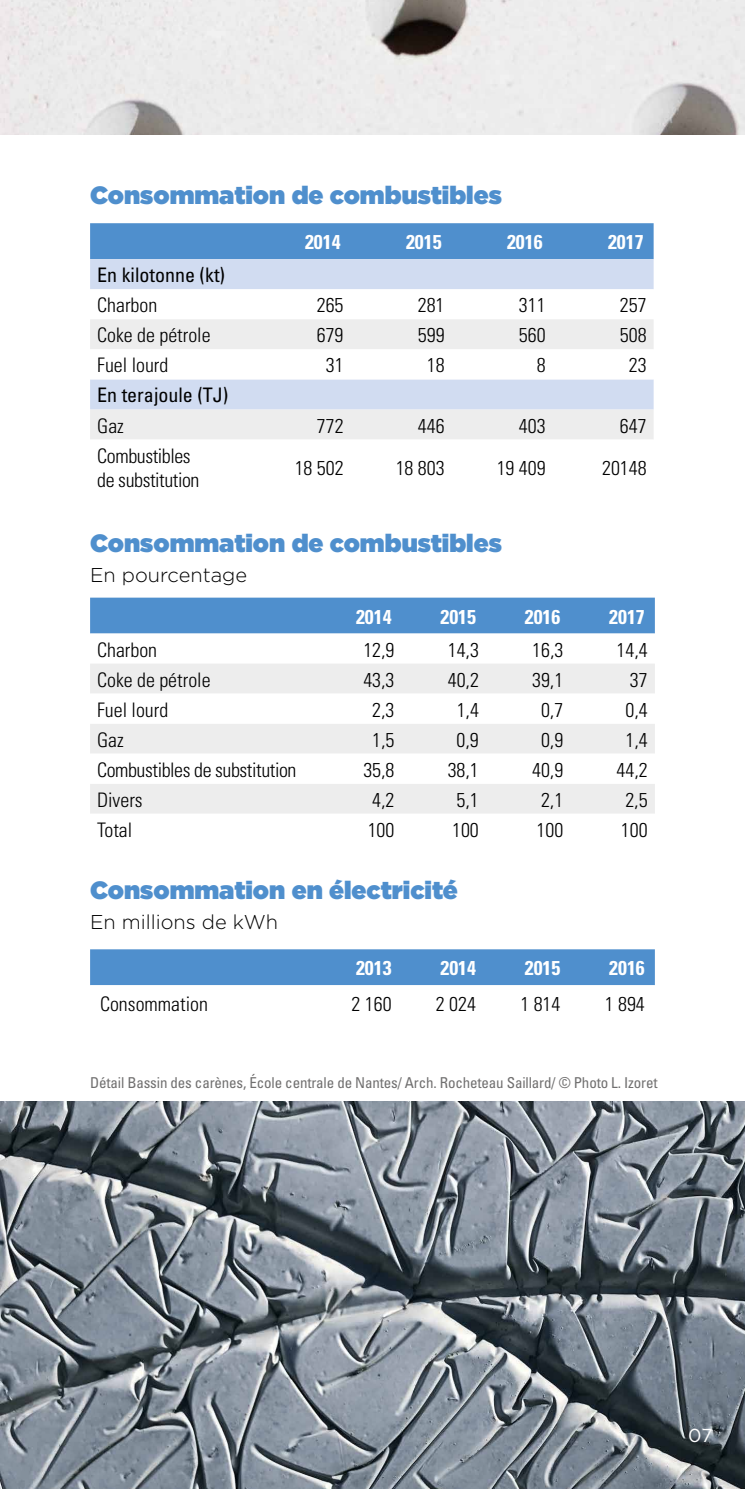
<style>
.page{position:relative;width:745px;height:1489px;background:#fff}
.page>*{position:absolute;margin:0;border:0;box-sizing:border-box;transform-origin:0 0}
.t1{font:900 25px "Gotham";color:#4f8fcd}
.t2{font:300 condensed 20px "Univers";color:#000}
.t3{font:300 condensed 20px/24px "Univers";letter-spacing:-.02em;color:#000}
.t4{font:700 condensed 20px "Univers";color:#fff}
.t5{font:condensed 20px "Univers";color:#000}
.t6{font:300 20px "Gotham";color:#000}
.t7{font:18.75px "Gotham";color:#fff}
.t8{font:condensed 15px "Univers";letter-spacing:-.01em;color:#706f6f}
</style>
<div class="page">
<img style="left:0;top:1101px;width:744px;height:387px">
<svg style="left:0;top:0;width:744px;height:135px;background:#e1e0e0"></svg>
<div style="left:90px;top:223px;width:563px;height:36px;background:#4f8fcd"></div>
<div style="left:90px;top:259px;width:563px;height:30px;background:#d1dcf1"></div>
<div style="left:90px;top:319px;width:563px;height:30px;background:#ededed"></div>
<svg style="left:90px;top:379px;width:563px;height:60px;background:#dfe4ef"></svg>
<div style="left:90px;top:597px;width:564px;height:37px;background:#4f8fcd"></div>
<div style="left:90px;top:664px;width:564px;height:29px;background:#ededed"></div>
<svg style="left:90px;top:724px;width:564px;height:90px;fill:#ededed"></svg>
<div style="left:90px;top:949px;width:564px;height:37px;background:#4f8fcd"></div>
<p class="t1" style="left:90px;top:177px;width:413px">Consommation de combustibles</p>
<p class="t4" style="left:305px;top:230px;width:37px">2014</p>
<p class="t4" style="left:406px;top:230px;width:37px">2015</p>
<p class="t4" style="left:506px;top:230px;width:37px">2016</p>
<p class="t4" style="left:607px;top:230px;width:37px">2017</p>
<p class="t5" style="left:97px;top:262px;width:129px">En kilotonne (kt)</p>
<p class="t2" style="left:97px;top:293px;width:61px">Charbon</p>
<p class="t2" style="left:316px;top:293px;width:28px">265</p>
<p class="t2" style="left:417px;top:293px;width:28px">281</p>
<p class="t2" style="left:518px;top:293px;width:28px">311</p>
<p class="t2" style="left:619px;top:293px;width:28px">257</p>
<p class="t2" style="left:97px;top:323px;width:115px">Coke de pétrole</p>
<p class="t2" style="left:316px;top:323px;width:28px">679</p>
<p class="t2" style="left:417px;top:323px;width:28px">599</p>
<p class="t2" style="left:518px;top:323px;width:28px">560</p>
<p class="t2" style="left:619px;top:323px;width:28px">508</p>
<p class="t2" style="left:97px;top:353px;width:73px">Fuel lourd</p>
<p class="t2" style="left:325px;top:353px;width:19px">31</p>
<p class="t2" style="left:426px;top:353px;width:19px">18</p>
<p class="t2" style="left:536px;top:353px;width:10px">8</p>
<p class="t2" style="left:628px;top:353px;width:19px">23</p>
<p class="t5" style="left:97px;top:382px;width:133px">En terajoule (TJ)</p>
<p class="t2" style="left:97px;top:413px;width:28px">Gaz</p>
<p class="t2" style="left:317px;top:413px;width:28px">772</p>
<p class="t2" style="left:417px;top:413px;width:28px">446</p>
<p class="t2" style="left:518px;top:413px;width:28px">403</p>
<p class="t2" style="left:619px;top:413px;width:28px">647</p>
<p class="t3" style="left:97px;top:443px;width:104px">Combustibles de substitution</p>
<p class="t2" style="left:294px;top:455px;width:50px">18 502</p>
<p class="t2" style="left:395px;top:455px;width:50px">18 803</p>
<p class="t2" style="left:496px;top:455px;width:50px">19 409</p>
<p class="t2" style="left:601px;top:455px;width:46px">20148</p>
<p class="t1" style="left:90px;top:525px;width:413px">Consommation de combustibles</p>
<p class="t6" style="left:90px;top:562px;width:158px">En pourcentage</p>
<p class="t4" style="left:356px;top:604px;width:37px">2014</p>
<p class="t4" style="left:440px;top:604px;width:37px">2015</p>
<p class="t4" style="left:524px;top:604px;width:37px">2016</p>
<p class="t4" style="left:609px;top:604px;width:37px">2017</p>
<p class="t2" style="left:97px;top:637px;width:61px">Charbon</p>
<p class="t2" style="left:363px;top:637px;width:33px">12,9</p>
<p class="t2" style="left:447px;top:637px;width:33px">14,3</p>
<p class="t2" style="left:532px;top:637px;width:33px">16,3</p>
<p class="t2" style="left:616px;top:637px;width:33px">14,4</p>
<p class="t2" style="left:97px;top:667px;width:115px">Coke de pétrole</p>
<p class="t2" style="left:363px;top:667px;width:33px">43,3</p>
<p class="t2" style="left:447px;top:667px;width:33px">40,2</p>
<p class="t2" style="left:532px;top:667px;width:33px">39,1</p>
<p class="t2" style="left:629px;top:667px;width:19px">37</p>
<p class="t2" style="left:97px;top:697px;width:73px">Fuel lourd</p>
<p class="t2" style="left:372px;top:697px;width:24px">2,3</p>
<p class="t2" style="left:456px;top:697px;width:24px">1,4</p>
<p class="t2" style="left:540px;top:697px;width:24px">0,7</p>
<p class="t2" style="left:625px;top:697px;width:24px">0,4</p>
<p class="t2" style="left:97px;top:727px;width:28px">Gaz</p>
<p class="t2" style="left:372px;top:727px;width:24px">1,5</p>
<p class="t2" style="left:456px;top:727px;width:24px">0,9</p>
<p class="t2" style="left:540px;top:727px;width:24px">0,9</p>
<p class="t2" style="left:625px;top:727px;width:24px">1,4</p>
<p class="t3" style="left:97px;top:757px;width:201px">Combustibles de substitution</p>
<p class="t2" style="left:363px;top:757px;width:33px">35,8</p>
<p class="t2" style="left:447px;top:757px;width:33px">38,1</p>
<p class="t2" style="left:532px;top:757px;width:33px">40,9</p>
<p class="t2" style="left:616px;top:757px;width:33px">44,2</p>
<p class="t2" style="left:97px;top:787px;width:47px">Divers</p>
<p class="t2" style="left:372px;top:787px;width:24px">4,2</p>
<p class="t2" style="left:456px;top:787px;width:24px">5,1</p>
<p class="t2" style="left:540px;top:787px;width:24px">2,1</p>
<p class="t2" style="left:625px;top:787px;width:24px">2,5</p>
<p class="t2" style="left:97px;top:817px;width:37px">Total</p>
<p class="t2" style="left:367px;top:817px;width:28px">100</p>
<p class="t2" style="left:452px;top:817px;width:28px">100</p>
<p class="t2" style="left:536px;top:817px;width:28px">100</p>
<p class="t2" style="left:620px;top:817px;width:28px">100</p>
<p class="t1" style="left:90px;top:872px;width:369px">Consommation en électricité</p>
<p class="t6" style="left:90px;top:909px;width:189px">En millions de kWh</p>
<p class="t4" style="left:356px;top:955px;width:37px">2013</p>
<p class="t4" style="left:440px;top:955px;width:37px">2014</p>
<p class="t4" style="left:524px;top:955px;width:37px">2015</p>
<p class="t4" style="left:609px;top:955px;width:37px">2016</p>
<p class="t2" style="left:100px;top:991px;width:109px">Consommation</p>
<p class="t2" style="left:351px;top:991px;width:41px">2 160</p>
<p class="t2" style="left:435px;top:991px;width:41px">2 024</p>
<p class="t2" style="left:520px;top:991px;width:41px">1 814</p>
<p class="t2" style="left:604px;top:991px;width:41px">1 894</p>
<p class="t8" style="left:90px;top:1072px;width:568px">Détail Bassin des carènes, École centrale de Nantes/ Arch. Rocheteau Saillard/ © Photo L. Izoret</p>
<p class="t7" style="left:687px;top:1423px;width:26px">07</p>
</div>
